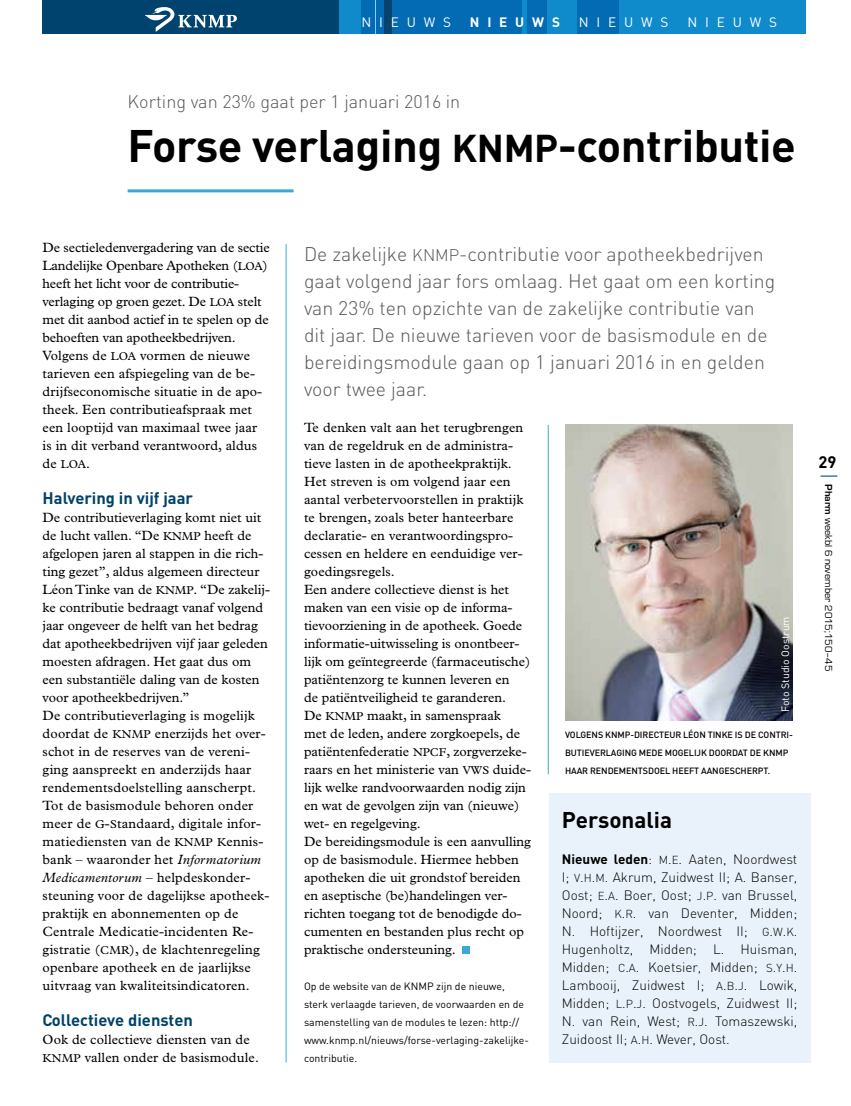
<style>
.page{position:relative;width:851px;height:1106px;background:#fff}
.page>*{position:absolute;margin:0;border:0;box-sizing:border-box;transform-origin:0 0}
.t1{font:700 45px "DIN";letter-spacing:-.01em;color:#000}
.t2{font:700 22.5px "DIN";color:#000}
.t3{font:300 19.5px/27px "DIN";color:#575756}
.t4{font:300 18px "DIN";color:#575756}
.t5{font:700 16.5px "DIN";color:#004368}
.t6{font:700 16.5px "DIN";color:#000}
.t7{font:13.5px/18px "Plantin Std";color:#000}
.t8{font:300 13.5px/18px "DIN";color:#000;text-align:justify}
.t9{font:13.5px "DIN";letter-spacing:.58em;color:#fff}
.t10{font:700 13.5px "DIN";letter-spacing:.58em;color:#fff}
.t11{font:10.5px/18px "DIN";color:#000}
.t12{font:10.5px "Eurostile";color:#000}
.t13{font:10.5px "DIN";color:#fff}
.t14{font:500 9px/18px "DIN";letter-spacing:-.01em;color:#000}
.s1{font-family:"DIN Bold SC850";font-weight:400;font-size:38.25px}
.s2{font-family:"Plantin Std SC850";font-size:11.55px}
.s3{font-family:"Plantin Std SC850"}
.s4{font-style:italic}
.s5{font-family:"DIN Light SC850";font-weight:400;font-size:16.65px}
.s6{font-weight:700}
.s7{font-family:"DIN Light SC850";font-weight:400;font-size:11.55px}
.s8{font-family:"DIN Light SC850";font-weight:400}
.s9{font-family:"DIN";font-weight:300;font-size:19.5px;color:#004368}
</style>
<div class="page">
<div style="left:617px;top:0;width:188px;height:34px;background:#0f8bcc"></div>
<div style="left:360px;top:0;width:259px;height:34px;background:#026bb3"></div>
<div style="left:339px;top:0;width:22px;height:34px;background:#0f8bcc"></div>
<div style="left:384px;top:0;width:7px;height:34px;background:#08426f"></div>
<div style="left:547px;top:0;width:30px;height:34px;background:#0f8bcc"></div>
<hr style="left:522px;top:0;width:4px;height:34px;background:#0f8bcc">
<hr style="left:375px;top:0;width:1px;height:34px;background:#86d0ef">
<div style="left:43px;top:0;width:296px;height:34px;background:#00436e"></div>
<svg style="left:145px;top:7px;width:92px;height:25px"></svg>
<hr style="left:128px;top:189px;width:165px;height:3px;background:#3aa9d7">
<hr style="left:286px;top:244px;width:1px;height:818px;background:#3aa9d7">
<hr style="left:548px;top:425px;width:1px;height:349px;background:#3aa9d7">
<div style="left:549px;top:793px;width:261px;height:269px;background:#e9f2fa"></div>
<div style="left:462px;top:946px;width:8px;height:8px;background:#3aa9d7"></div>
<img style="left:565px;top:425px;width:227px;height:295px">
<p class="t9" style="left:361px;top:14px;width:91px">NIEUWS</p>
<p class="t10" style="left:470px;top:13px;width:92px">NIEUWS</p>
<p class="t9" style="left:578px;top:14px;width:91px">NIEUWS</p>
<p class="t9" style="left:687px;top:14px;width:91px">NIEUWS</p>
<h3 class="t4" style="left:128px;top:90px;width:334px">Korting van 23% gaat per 1 januari 2016 in</h3>
<h1 class="t1" style="left:128px;top:116px;width:669px">Forse verlaging <span class="s1">knmp</span>-contributie</h1>
<p class="t7" style="left:43px;top:239px;width:229px">De sectieledenvergadering van de sectie Landelijke Openbare Apotheken (<span class="s2">LOA</span>) heeft het licht voor de contributie&shy;verlaging op groen gezet. De <span class="s2">LOA</span> stelt met dit aanbod actief in te spelen op de behoeften van apotheekbedrijven.<br>Volgens de <span class="s2">LOA</span> vormen de nieuwe tarieven een afspiegeling van de be&shy;drijfseconomische situatie in de apo&shy;theek. Een contributieafspraak met een looptijd van maximaal twee jaar is in dit verband verantwoord, aldus de <span class="s2">LOA</span>.</p>
<p class="t5" style="left:43px;top:487px;width:152px">Halvering in vijf jaar</p>
<p class="t7" style="left:43px;top:509px;width:229px">De contributieverlaging komt niet uit de lucht vallen. “De <span class="s2">KNMP</span> heeft de afgelopen jaren al stappen in die rich&shy;ting gezet”, aldus algemeen directeur Léon Tinke van de <span class="s2">KNMP</span>. “De zakelij&shy;ke contributie bedraagt vanaf volgend jaar ongeveer de helft van het bedrag dat apotheekbedrijven vijf jaar geleden moesten afdragen. Het gaat dus om een substantiële daling van de kosten voor apotheekbedrijven.”<br>De contributieverlaging is mogelijk doordat de <span class="s2">KNMP</span> enerzijds het over&shy;schot in de reserves van de vereni&shy;ging aanspreekt en anderzijds haar rendementsdoelstelling aanscherpt.<br>Tot de basismodule behoren onder meer de <span class="s2">G</span><span class="s3">-</span><span class="s2">S</span>tandaard, digitale infor&shy;matiediensten van de <span class="s2">KNMP K</span>ennis&shy;bank – waaronder het <span class="s4">Informatorium Medicamentorum</span> – helpdeskonder&shy;steuning voor de dagelijkse apotheek&shy;praktijk en abonnementen op de Centrale Medicatie-incidenten Re&shy;gistratie (<span class="s2">CMR</span>), de klachtenregeling openbare apotheek en de jaarlijkse uitvraag van kwaliteitsindicatoren.</p>
<p class="t5" style="left:43px;top:1009px;width:152px">Collectieve diensten</p>
<p class="t7" style="left:43px;top:1031px;width:218px">Ook de collectieve diensten van de<br><span class="s2">KNMP</span> vallen onder de basismodule.</p>
<p class="t3" style="left:304px;top:240px;width:472px">De zakelijke <span class="s5">KNMP</span>-contributie voor apotheekbedrijven gaat volgend jaar fors omlaag. Het gaat om een korting van 23% ten opzichte van de zakelijke contributie van dit jaar. De nieuwe tarieven voor de basismodule en de bereidingsmodule gaan op 1 januari 2016 in en gelden voor twee jaar.</p>
<p class="t7" style="left:304px;top:419px;width:228px">Te denken valt aan het terugbrengen van de regeldruk en de administra&shy;tieve lasten in de apotheekpraktijk.<br>Het streven is om volgend jaar een aantal verbetervoorstellen in praktijk te brengen, zoals beter hanteerbare declaratie- en verantwoordingspro&shy;cessen en heldere en eenduidige ver&shy;goedingsregels.<br>Een andere collectieve dienst is het maken van een visie op de informa&shy;tievoorziening in de apotheek. Goede informatie-uitwisseling is onontbeer&shy;lijk om geïntegreerde (farmaceutische) patiëntenzorg te kunnen leveren en<br>de patiëntveiligheid te garanderen.<br>De <span class="s2">KNMP</span> maakt, in samenspraak<br>met de leden, andere zorgkoepels, de patiëntenfederatie <span class="s2">NPCF</span>, zorgverzeke&shy;raars en het ministerie van <span class="s2">VWS</span> duide&shy;lijk welke randvoorwaarden nodig zijn en wat de gevolgen zijn van (nieuwe) wet- en regelgeving.<br>De bereidingsmodule is een aanvulling op de basismodule. Hiermee hebben apotheken die uit grondstof bereiden en aseptische (be)handelingen ver&shy;richten toegang tot de benodigde do&shy;cumenten en bestanden plus recht op praktische ondersteuning.</p>
<p class="t11" style="left:304px;top:977px;width:226px">Op de website van de KNMP zijn de nieuwe, sterk verlaagde tarieven, de voorwaarden en de samenstelling van de modules te lezen: http:// www.knmp.nl/nieuws/forse-verlaging-zakelijke&shy;contributie.</p>
<p class="t13" style="left:779px;top:711px;width:97px;rotate:-90deg">Foto Studio Oostrum</p>
<p class="t14" style="left:565px;top:725px;width:229px">VOLGENS KNMP-DIRECTEUR LÉON TINKE IS DE CONTRI-<br>BUTIEVERLAGING MEDE MOGELIJK DOORDAT DE KNMP<br>HAAR RENDEMENTSDOEL HEEFT AANGESCHERPT.</p>
<h2 class="t2" style="left:561px;top:805px;width:112px">Personalia</h2>
<p class="t8" style="left:561px;top:850px;width:237px"><span class="s6">Nieuwe leden</span>: <span class="s7">M</span><span class="s8">.</span><span class="s7">E</span>. Aaten, Noordwest I; <span class="s7">V</span><span class="s8">.</span><span class="s7">H</span><span class="s8">.</span><span class="s7">M</span>. Akrum, Zuidwest II; A. Banser, Oost; <span class="s7">E</span><span class="s8">.</span><span class="s7">A</span>. Boer, Oost; <span class="s7">J</span><span class="s8">.</span><span class="s7">P</span>. van Brussel, Noord; <span class="s7">K</span><span class="s8">.</span><span class="s7">R</span>. van Deventer, Midden; N. Hoftijzer, Noordwest II; <span class="s7">G</span><span class="s8">.</span><span class="s7">W</span><span class="s8">.</span><span class="s7">K</span>.<br>Hugenholtz, Midden; L. Huisman, Midden; <span class="s7">C</span><span class="s8">.</span><span class="s7">A</span><span class="s8">.</span> Koetsier, Midden; <span class="s7">S</span><span class="s8">.</span><span class="s7">Y</span><span class="s8">.</span><span class="s7">H</span>.<br>Lambooij, Zuidwest I; <span class="s7">A</span><span class="s8">.</span><span class="s7">B</span><span class="s8">.</span><span class="s7">J</span>. Lowik, Midden; <span class="s7">L</span><span class="s8">.</span><span class="s7">P</span><span class="s8">.</span><span class="s7">J</span><span class="s8">.</span> Oostvogels, Zuidwest II; N. van Rein, West; <span class="s7">R</span><span class="s8">.</span><span class="s7">J</span><span class="s8">.</span> Tomaszewski, Zuidoost II; <span class="s7">A</span><span class="s8">.</span><span class="s7">H</span>. Wever, Oost.</p>
<p class="t6" style="left:818px;top:451px;width:19px">29</p>
<p class="t12" style="left:834px;top:473px;width:199px;rotate:90deg"><span class="s9">|</span> <span class="s6">Pharm</span> weekbl 6 november 2015;150–45</p>
</div>
